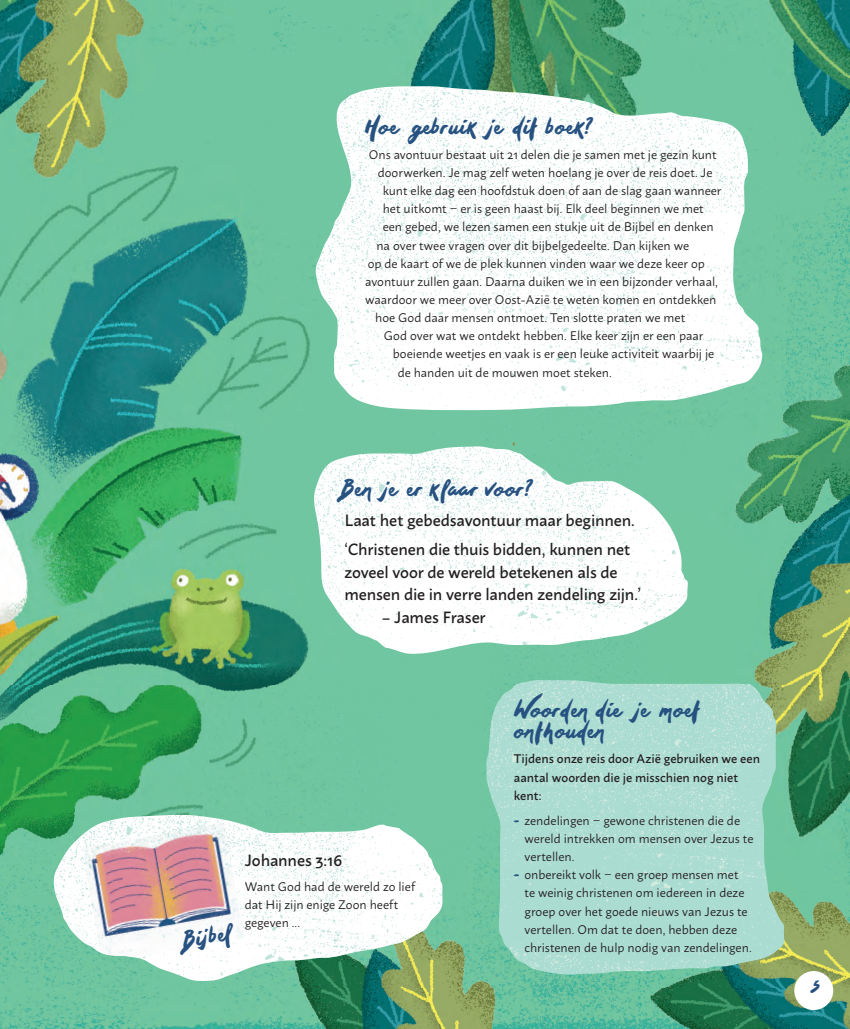
<style>
.page{position:relative;width:850px;height:1029px;background:#fff}
.page>*{position:absolute;margin:0;border:0;box-sizing:border-box;transform-origin:0 0}
.t1{font:32.5px "Wildbelle";letter-spacing:-.07em;color:#265180}
.t2{font:32.5px "Wildbelle";letter-spacing:-.09em;color:#265180}
.t3{font:25px "Wildbelle";color:#265180}
.t4{font:500 16.25px/29.6px "Macho";letter-spacing:-.01em;color:#231f20}
.t5{font:12.5px/18.1px "Macho";color:#231f20}
.t6{font:500 12.5px/18.1px "Macho";color:#231f20}
.s1{font-family:"Wildbelle";font-size:23.75px;color:#265180}
</style>
<div class="page">
<img style="left:0;top:987px;width:850px;height:41px">
<img style="left:0;top:684px;width:74px;height:303px">
<img style="left:0;top:0;width:850px;height:684px">
<img style="left:74px;top:980px;width:44px;height:7px">
<img style="left:74px;top:683px;width:131px;height:130px">
<img style="left:118px;top:944px;width:732px;height:43px">
<div style="left:205px;top:683px;width:131px;height:130px;background:#6fc6a0"></div>
<img style="left:336px;top:683px;width:514px;height:174px">
<img style="left:443px;top:901px;width:407px;height:43px">
<div style="left:443px;top:857px;width:407px;height:44px;background:#70c6a0"></div>
<img style="left:314px;top:86px;width:448px;height:324px">
<img style="left:313px;top:446px;width:375px;height:208px">
<img style="left:52px;top:813px;width:391px;height:167px">
<img style="left:486px;top:679px;width:299px;height:295px">
<img style="left:100px;top:956px;width:33px;height:6px">
<img style="left:82px;top:822px;width:162px;height:134px">
<div style="left:794px;top:970px;width:39px;height:39px;background:#fff;border-radius:50%"></div>
<h1 class="t1" style="left:365px;top:103px;width:230px">Hoe gebruik je dit boek?</h1>
<p class="t5" style="left:369px;top:146px;width:349px">Ons avontuur bestaat uit 21 delen die je samen met je gezin kunt</p>
<p class="t5" style="left:378px;top:164px;width:336px">doorwerken. Je mag zelf weten hoelang je over de reis doet. Je</p>
<p class="t5" style="left:383px;top:183px;width:340px">kunt elke dag een hoofdstuk doen of aan de slag gaan wanneer</p>
<p class="t5" style="left:383px;top:201px;width:323px">het uitkomt − er is geen haast bij. Elk deel beginnen we met</p>
<p class="t5" style="left:383px;top:219px;width:332px">een gebed, we lezen samen een stukje uit de Bijbel en denken</p>
<p class="t5" style="left:376px;top:237px;width:314px">na over twee vragen over dit bijbelgedeelte. Dan kijken we</p>
<p class="t5" style="left:368px;top:255px;width:339px">op de kaart of we de plek kunnen vinden waar we deze keer op</p>
<p class="t5" style="left:365px;top:273px;width:354px">avontuur zullen gaan. Daarna duiken we in een bijzonder verhaal,</p>
<p class="t5" style="left:365px;top:291px;width:353px">waardoor we meer over Oost-Azië te weten komen en ontdekken</p>
<p class="t5" style="left:375px;top:309px;width:312px">hoe God daar mensen ontmoet. Ten slotte praten we met</p>
<p class="t5" style="left:384px;top:328px;width:321px">God over wat we ontdekt hebben. Elke keer zijn er een paar</p>
<p class="t5" style="left:393px;top:346px;width:323px">boeiende weetjes en vaak is er een leuke activiteit waarbij je</p>
<p class="t5" style="left:398px;top:364px;width:216px">de handen uit de mouwen moet steken.</p>
<h1 class="t2" style="left:337px;top:465px;width:198px">Ben je er klaar voor?</h1>
<h3 class="t4" style="left:344px;top:506px;width:292px">Laat het gebedsavontuur maar beginnen. ‘Christenen die thuis bidden, kunnen net</h3>
<h3 class="t4" style="left:344px;top:562px;width:298px;line-height:22.5px">zoveel voor de wereld betekenen als de mensen die in verre landen zendeling zijn.’</h3>
<h3 class="t4" style="left:382px;top:603px;width:105px">– James Fraser</h3>
<h1 class="t1" style="left:174px;top:918px;width:58px;rotate:-10deg">Bijbel</h1>
<h3 class="t4" style="left:245px;top:845px;width:99px">Johannes 3:16</h3>
<p class="t5" style="left:245px;top:877px;width:172px">Want God had de wereld zo lief dat Hij zijn enige Zoon heeft gegeven ...</p>
<h1 class="t1" style="left:514px;top:686px;width:188px">Woorden die je moet</h1>
<h1 class="t1" style="left:514px;top:707px;width:92px">onthouden</h1>
<p class="t6" style="left:514px;top:750px;width:248px">Tijdens onze reis door Azië gebruiken we een aantal woorden die je misschien nog niet kent:</p>
<p class="t5" style="left:524px;top:812px;width:230px;text-indent:-11px"><span class="s1">-</span> zendelingen − gewone christenen die de wereld intrekken om mensen over Jezus te vertellen.</p>
<p class="t5" style="left:524px;top:866px;width:229px;text-indent:-11px"><span class="s1">-</span> onbereikt volk − een groep mensen met te weinig christenen om iedereen in deze groep over het goede nieuws van Jezus te vertellen. Om dat te doen, hebben deze christenen de hulp nodig van zendelingen.</p>
<h2 class="t3" style="left:811px;top:969px;width:11px">5</h2>
</div>
